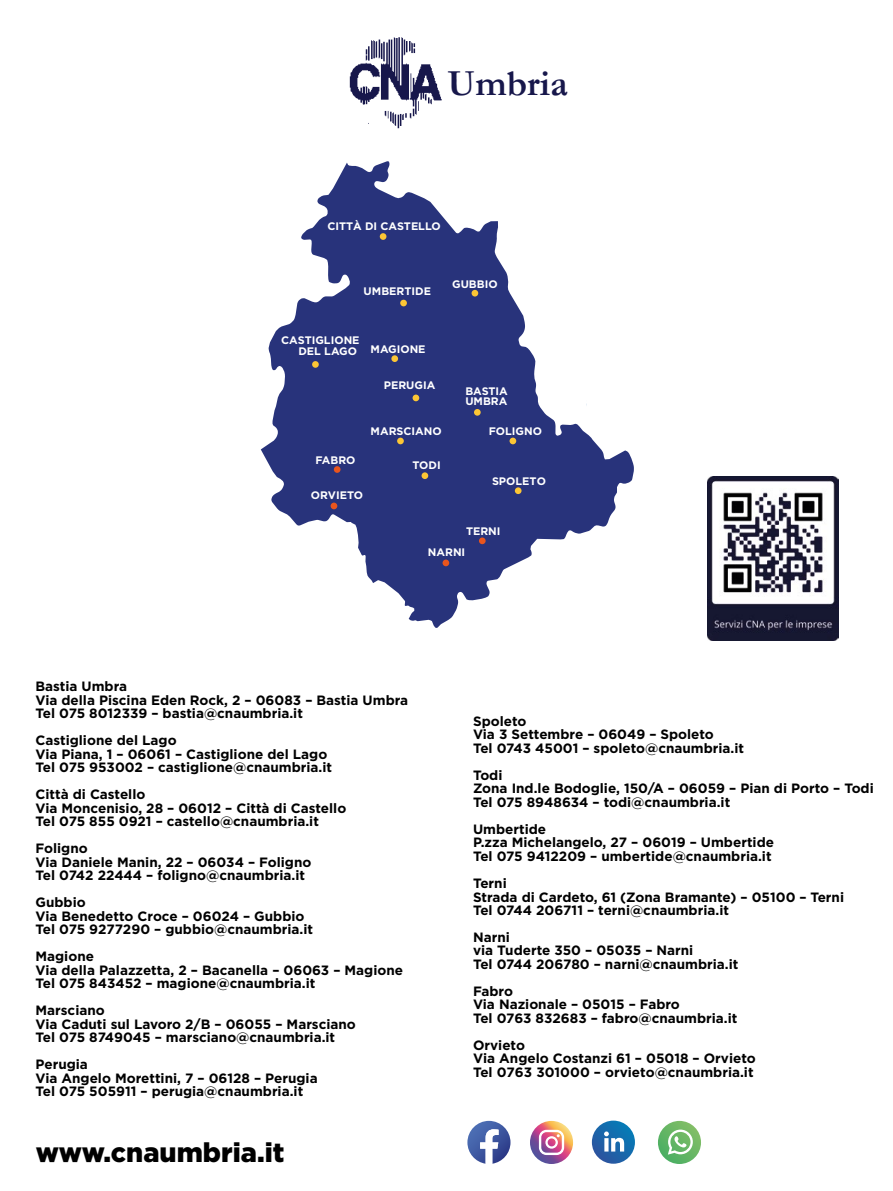
<style>
.page{position:relative;width:893px;height:1191px;background:#fff}
.page>*{position:absolute;margin:0;border:0;box-sizing:border-box;transform-origin:0 0}
.t1{font:700 37.05px "Garamond";color:#17174b}
.t2{font:900 27px "Gotham";color:#000}
.t3{font:700 13.5px/13.5px "Gotham";color:#000}
.t4{font:700 10.95px/10.9px "Gotham HTF";color:#fff;text-align:right}
</style>
<div class="page">
<svg style="left:261px;top:161px;width:373px;height:467px;fill:#28337b"></svg>
<div style="left:380px;top:233px;width:6px;height:7px;background:#fcc635;border-radius:50%"></div>
<div style="left:400px;top:300px;width:7px;height:6px;background:#fcc635;border-radius:50%"></div>
<div style="left:391px;top:355px;width:7px;height:7px;background:#fcc635;border-radius:50%"></div>
<div style="left:413px;top:394px;width:6px;height:7px;background:#fcc635;border-radius:50%"></div>
<div style="left:474px;top:409px;width:7px;height:7px;background:#fcc635;border-radius:50%"></div>
<div style="left:510px;top:437px;width:6px;height:7px;background:#fcc635;border-radius:50%"></div>
<div style="left:397px;top:437px;width:7px;height:7px;background:#fcc635;border-radius:50%"></div>
<div style="left:422px;top:472px;width:6px;height:7px;background:#fcc635;border-radius:50%"></div>
<div style="left:515px;top:487px;width:7px;height:7px;background:#fcc635;border-radius:50%"></div>
<div style="left:479px;top:537px;width:7px;height:7px;background:#e9551d;border-radius:50%"></div>
<div style="left:443px;top:559px;width:6px;height:7px;background:#e9551d;border-radius:50%"></div>
<div style="left:331px;top:502px;width:6px;height:7px;background:#e9551d;border-radius:50%"></div>
<div style="left:334px;top:466px;width:7px;height:7px;background:#e9551d;border-radius:50%"></div>
<div style="left:312px;top:361px;width:7px;height:7px;background:#fcc635;border-radius:50%"></div>
<svg style="left:472px;top:290px;width:6px;height:6px"></svg>
<img style="left:349px;top:37px;width:93px;height:92px">
<svg style="left:530px;top:1120px;width:43px;height:44px"></svg>
<svg style="left:658px;top:1120px;width:43px;height:44px"></svg>
<svg style="left:668px;top:1129px;width:25px;height:25px"></svg>
<svg style="left:539px;top:1129px;width:25px;height:26px"></svg>
<svg style="left:467px;top:1120px;width:43px;height:44px"></svg>
<svg style="left:592px;top:1120px;width:43px;height:43px"></svg>
<svg style="left:604px;top:1131px;width:20px;height:20px"></svg>
<img style="left:707px;top:476px;width:132px;height:164px">
<h1 class="t1" style="left:447px;top:58px;width:122px">Umbria</h1>
<p class="t4" style="left:327px;top:221px;width:115px">CITTÀ DI CASTELLO</p>
<p class="t4" style="left:364px;top:285px;width:69px">UMBERTIDE</p>
<p class="t4" style="left:452px;top:278px;width:47px">GUBBIO</p>
<p class="t4" style="left:281px;top:335px;width:80px">CASTIGLIONE<br>DEL LAGO</p>
<p class="t4" style="left:371px;top:343px;width:57px">MAGIONE</p>
<p class="t4" style="left:384px;top:379px;width:53px">PERUGIA</p>
<p class="t4" style="left:316px;top:454px;width:41px">FABRO</p>
<p class="t4" style="left:311px;top:489px;width:54px">ORVIETO</p>
<p class="t4" style="left:371px;top:425px;width:73px">MARSCIANO</p>
<p class="t4" style="left:413px;top:459px;width:30px">TODI</p>
<p class="t4" style="left:465px;top:385px;width:44px;text-align:left">BASTIA<br>UMBRA</p>
<p class="t4" style="left:489px;top:425px;width:55px">FOLIGNO</p>
<p class="t4" style="left:492px;top:475px;width:55px">SPOLETO</p>
<p class="t4" style="left:466px;top:525px;width:36px">TERNI</p>
<p class="t4" style="left:428px;top:546px;width:39px">NARNI</p>
<p class="t3" style="left:35px;top:679px;width:374px">Bastia Umbra<br>Via della Piscina Eden Rock, 2 – 06083 – Bastia Umbra<br>Tel 075 8012339 – bastia@cnaumbria.it</p>
<p class="t3" style="left:35px;top:733px;width:298px">Castiglione del Lago<br>Via Piana, 1 – 06061 – Castiglione del Lago<br>Tel 075 953002 – castiglione@cnaumbria.it</p>
<p class="t3" style="left:35px;top:787px;width:312px">Città di Castello<br>Via Moncenisio, 28 – 06012 – Città di Castello<br>Tel 075 855 0921 – castello@cnaumbria.it</p>
<p class="t3" style="left:35px;top:841px;width:277px">Foligno<br>Via Daniele Manin, 22 – 06034 – Foligno<br>Tel 0742 22444 – foligno@cnaumbria.it</p>
<p class="t3" style="left:35px;top:895px;width:279px">Gubbio<br>Via Benedetto Croce – 06024 – Gubbio<br>Tel 075 9277290 – gubbio@cnaumbria.it</p>
<p class="t3" style="left:35px;top:949px;width:369px">Magione<br>Via della Palazzetta, 2 – Bacanella – 06063 – Magione<br>Tel 075 843452 – magione@cnaumbria.it</p>
<p class="t3" style="left:35px;top:1003px;width:322px">Marsciano<br>Via Caduti sul Lavoro 2/B – 06055 – Marsciano<br>Tel 075 8749045 – marsciano@cnaumbria.it</p>
<p class="t3" style="left:35px;top:1057px;width:284px">Perugia<br>Via Angelo Morettini, 7 – 06128 – Perugia<br>Tel 075 505911 – perugia@cnaumbria.it</p>
<h2 class="t2" style="left:36px;top:1136px;width:250px">www.cnaumbria.it</h2>
<p class="t3" style="left:473px;top:714px;width:273px">Spoleto<br>Via 3 Settembre – 06049 – Spoleto<br>Tel 0743 45001 – spoleto@cnaumbria.it</p>
<p class="t3" style="left:473px;top:768px;width:402px">Todi<br>Zona Ind.le Bodoglie, 150/A – 06059 – Pian di Porto – Todi<br>Tel 075 8948634 – todi@cnaumbria.it</p>
<p class="t3" style="left:473px;top:822px;width:303px">Umbertide<br>P.zza Michelangelo, 27 – 06019 – Umbertide<br>Tel 075 9412209 – umbertide@cnaumbria.it</p>
<p class="t3" style="left:473px;top:876px;width:373px">Terni<br>Strada di Cardeto, 61 (Zona Bramante) – 05100 – Terni<br>Tel 0744 206711 – terni@cnaumbria.it</p>
<p class="t3" style="left:473px;top:930px;width:267px">Narni<br>via Tuderte 350 – 05035 – Narni<br>Tel 0744 206780 – narni@cnaumbria.it</p>
<p class="t3" style="left:473px;top:984px;width:266px">Fabro<br>Via Nazionale – 05015 – Fabro<br>Tel 0763 832683 – fabro@cnaumbria.it</p>
<p class="t3" style="left:473px;top:1038px;width:284px">Orvieto<br>Via Angelo Costanzi 61 – 05018 – Orvieto<br>Tel 0763 301000 – orvieto@cnaumbria.it</p>
</div>
